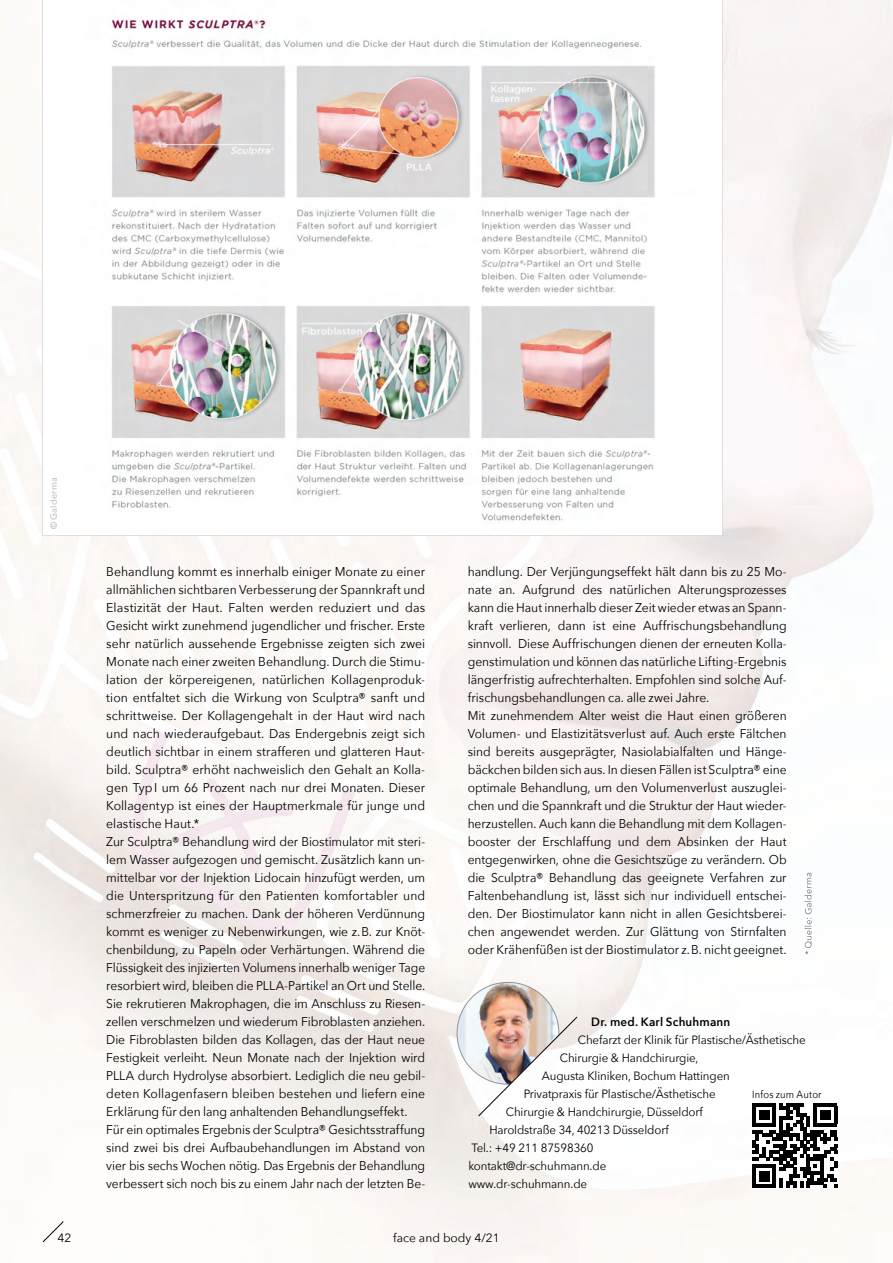
<style>
.page{position:relative;width:893px;height:1263px;background:#fff}
.page>*{position:absolute;margin:0;border:0;box-sizing:border-box;transform-origin:0 0}
.t1{font:12.75px/18px "Avenir Next";letter-spacing:-.005em;color:#000;scale:.96 1}
.t2{font:12.75px/18px "Avenir Next";letter-spacing:-.005em;color:#000;scale:.95 1}
.t3{font:12px "Avenir Next";letter-spacing:-.01em;color:#000;scale:.96 1}
.t4{font:600 12px "Avenir Next";letter-spacing:.015em;color:#000}
.t5{font:12px "Avenir Next";letter-spacing:-.01em;color:#000}
.t6{font:10.5px "Avenir Next";letter-spacing:.02em;color:#000;scale:.9 1}
.t7{font:9px "Avenir Next";letter-spacing:.025em;color:#adadad}
</style>
<div class="page">
<img style="left:0;top:315px;width:51px;height:725px">
<img style="left:684px;top:315px;width:209px;height:917px">
<div style="left:608px;top:1040px;width:285px;height:76px;background:#fff"></div>
<img style="left:457px;top:982px;width:121px;height:135px">
<svg style="left:752px;top:1103px;width:85px;height:85px"></svg>
<svg style="left:43px;top:0;width:680px;height:536px"></svg>
<svg style="left:42px;top:1220px;width:22px;height:23px"></svg>
<div style="left:50px;top:478px;width:7px;height:51px;background:#fff"></div>
<img style="left:805px;top:873px;width:7px;height:81px">
<p class="t7" style="left:46px;top:529px;width:54px;rotate:-90deg">© Galderma</p>
<p class="t1" style="left:106px;top:562px;width:334px">Behandlung kommt es innerhalb einiger Monate zu einer allmählichen sichtbaren Verbesserung der Spannkraft und Elastizität der Haut. Falten werden reduziert und das Gesicht wirkt zunehmend jugendlicher und frischer. Erste sehr natürlich aussehende Ergebnisse zeigten sich zwei Monate nach einer zweiten Behandlung. Durch die Stimu&shy;lation der körpereigenen, natürlichen Kollagenproduk&shy;tion entfaltet sich die Wirkung von Sculptra® sanft und schrittweise. Der Kollagengehalt in der Haut wird nach und nach wiederaufgebaut. Das Endergebnis zeigt sich deutlich sichtbar in einem strafferen und glatteren Haut&shy;bild. Sculptra® erhöht nachweislich den Gehalt an Kolla&shy;gen Typ I um 66 Prozent nach nur drei Monaten. Dieser Kollagentyp ist eines der Hauptmerkmale für junge und elastische Haut.*<br>Zur Sculptra® Behandlung wird der Biostimulator mit steri&shy;lem Wasser aufgezogen und gemischt. Zusätzlich kann un&shy;mittelbar vor der Injektion Lidocain hinzufügt werden, um die Unterspritzung für den Patienten komfortabler und schmerzfreier zu machen. Dank der höheren Verdünnung kommt es weniger zu Nebenwirkungen, wie z. B. zur Knöt&shy;chenbildung, zu Papeln oder Verhärtungen. Während die Flüssigkeit des injizierten Volumens innerhalb weniger Tage resorbiert wird, bleiben die PLLA- Partikel an Ort und Stelle.<br>Sie rekrutieren Makrophagen, die im Anschluss zu Riesen&shy;zellen verschmelzen und wiederum Fibroblasten anziehen.<br>Die Fibroblasten bilden das Kollagen, das der Haut neue Festigkeit verleiht. Neun Monate nach der Injektion wird PLLA durch Hydrolyse absorbiert. Lediglich die neu gebil&shy;deten Kollagenfasern bleiben bestehen und liefern eine Erklärung für den lang anhaltenden Behandlungseffekt.<br>Für ein optimales Ergebnis der Sculptra® Gesichtsstraffung sind zwei bis drei Aufbaubehandlungen im Abstand von vier bis sechs Wochen nötig. Das Ergebnis der Behandlung verbessert sich noch bis zu einem Jahr nach der letzten Be-</p>
<p class="t2" style="left:468px;top:562px;width:337px">handlung. Der Verjüngungseffekt hält dann bis zu 25 Mo&shy;nate an. Aufgrund des natürlichen Alterungsprozesses kann die Haut innerhalb dieser Zeit wieder etwas an Spann&shy;kraft verlieren, dann ist eine Auffrischungsbehandlung sinnvoll. Diese Auffrischungen dienen der erneuten Kolla&shy;genstimulation und können das natürliche Lifting-Ergebnis längerfristig aufrechterhalten. Empfohlen sind solche Auf&shy;frischungsbehandlungen ca. alle zwei Jahre.<br>Mit zunehmendem Alter weist die Haut einen größeren Volumen- und Elastizitätsverlust auf. Auch erste Fältchen sind bereits ausgeprägter, Nasiolabialfalten und Hänge&shy;bäckchen bilden sich aus. In diesen Fällen ist Sculptra® eine optimale Behandlung, um den Volumenverlust auszuglei&shy;chen und die Spannkraft und die Struktur der Haut wieder&shy;herzustellen. Auch kann die Behandlung mit dem Kollagen&shy;booster der Erschlaffung und dem Absinken der Haut entgegenwirken, ohne die Gesichtszüge zu verändern. Ob die Sculptra® Behandlung das geeignete Verfahren zur Faltenbehandlung ist, lässt sich nur individuell entschei&shy;den. Der Biostimulator kann nicht in allen Gesichtsberei&shy;chen angewendet werden. Zur Glättung von Stirnfalten oder Krähenfüßen ist der Biostimulator z. B. nicht geeignet.</p>
<p class="t4" style="left:591px;top:1012px;width:140px">Dr. med. Karl Schuhmann</p>
<p class="t3" style="left:578px;top:1030px;width:239px">Chefarzt der Klinik für Plastische/Ästhetische</p>
<p class="t3" style="left:560px;top:1048px;width:146px">Chirurgie &amp; Handchirurgie,</p>
<p class="t3" style="left:542px;top:1066px;width:197px">Augusta Kliniken, Bochum Hattingen</p>
<p class="t3" style="left:524px;top:1084px;width:201px">Privatpraxis für Plastische/Ästhetische</p>
<p class="t3" style="left:506px;top:1102px;width:207px">Chirurgie &amp; Handchirurgie, Düsseldorf</p>
<p class="t3" style="left:489px;top:1120px;width:188px">Haroldstraße 34, 40213 Düsseldorf</p>
<p class="t3" style="left:471px;top:1138px;width:129px">Tel.: +49 211 87598360</p>
<p class="t3" style="left:468px;top:1156px;width:145px">kontakt@dr-schuhmann.de</p>
<p class="t3" style="left:468px;top:1174px;width:125px">www.dr-schuhmann.de</p>
<p class="t6" style="left:752px;top:1085px;width:79px">Infos zum Autor</p>
<p class="t5" style="left:57px;top:1228px;width:15px">42</p>
<p class="t5" style="left:393px;top:1228px;width:108px">face and body 4/21</p>
</div>
